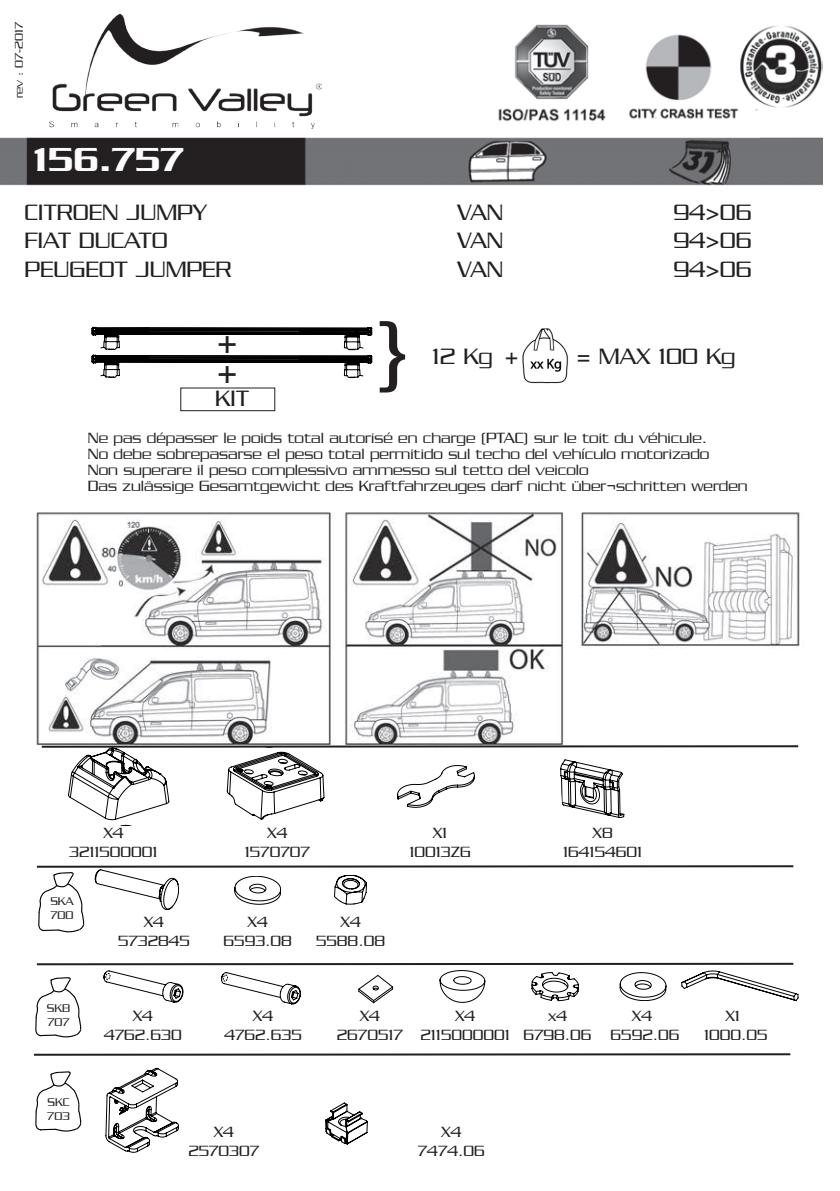
<style>
.page{position:relative;width:840px;height:1191px;background:#fff}
.page>*{position:absolute;margin:0;border:0;box-sizing:border-box;transform-origin:0 0}
.t1{font:300 96px "Serpentine";color:#231f20}
.t2{font:500 36px "Serpentine";color:#fcfcfc}
.t3{font:300 36px "Serpentine";color:#231f20}
.t4{font:300 24px "Serpentine";color:#231f20}
.t5{font:300 16px "Serpentine";color:#231f20}
.t6{font:300 12px "Serpentine";color:#231f20}
</style>
<div class="page">
<img style="left:498px;top:24px;width:324px;height:98px">
<img style="left:50px;top:15px;width:271px;height:113px">
<img style="left:0;top:137px;width:822px;height:48px">
<img style="left:37px;top:512px;width:763px;height:233px">
<hr style="left:42px;top:745px;width:755px;height:2px;background:#231f20">
<svg style="left:68px;top:748px;width:102px;height:77px"></svg>
<svg style="left:226px;top:751px;width:99px;height:69px"></svg>
<svg style="left:397px;top:765px;width:77px;height:42px"></svg>
<svg style="left:560px;top:759px;width:64px;height:59px"></svg>
<hr style="left:37px;top:865px;width:755px;height:2px;background:#231f20">
<svg style="left:95px;top:869px;width:84px;height:40px"></svg>
<svg style="left:234px;top:876px;width:47px;height:28px"></svg>
<svg style="left:334px;top:875px;width:32px;height:29px"></svg>
<svg style="left:38px;top:872px;width:47px;height:61px"></svg>
<svg style="left:35px;top:977px;width:47px;height:61px"></svg>
<hr style="left:37px;top:962px;width:755px;height:3px;background:#231f20">
<svg style="left:92px;top:327px;width:280px;height:51px"></svg>
<div style="left:180px;top:388px;width:95px;height:23px;border:1px solid #231f20"></div>
<img style="left:522px;top:328px;width:47px;height:56px">
<svg style="left:439px;top:970px;width:45px;height:32px"></svg>
<svg style="left:531px;top:972px;width:47px;height:28px"></svg>
<svg style="left:619px;top:972px;width:46px;height:28px"></svg>
<hr style="left:34px;top:1053px;width:755px;height:2px;background:#231f20">
<svg style="left:104px;top:970px;width:79px;height:32px"></svg>
<svg style="left:681px;top:970px;width:116px;height:30px"></svg>
<svg style="left:35px;top:1071px;width:47px;height:61px"></svg>
<svg style="left:106px;top:1068px;width:72px;height:84px"></svg>
<svg style="left:325px;top:1102px;width:42px;height:42px"></svg>
<svg style="left:221px;top:972px;width:79px;height:32px"></svg>
<svg style="left:358px;top:975px;width:35px;height:28px"></svg>
<p class="t6" style="left:12px;top:98px;width:78px;rotate:-90deg">rev : 07-2017</p>
<p class="t2" style="left:33px;top:139px;width:152px">156.757</p>
<p class="t4" style="left:25px;top:198px;width:184px">CITROEN JUMPY</p>
<p class="t4" style="left:457px;top:198px;width:48px">VAN</p>
<p class="t4" style="left:673px;top:198px;width:80px">94&gt;06</p>
<p class="t4" style="left:25px;top:227px;width:145px">FIAT DUCATO</p>
<p class="t4" style="left:457px;top:227px;width:48px">VAN</p>
<p class="t4" style="left:673px;top:227px;width:80px">94&gt;06</p>
<p class="t4" style="left:25px;top:256px;width:208px">PEUGEOT JUMPER</p>
<p class="t4" style="left:457px;top:256px;width:48px">VAN</p>
<p class="t4" style="left:673px;top:256px;width:80px">94&gt;06</p>
<p class="t3" style="left:216px;top:322px;width:23px">+</p>
<p class="t3" style="left:216px;top:351px;width:23px">+</p>
<p class="t4" style="left:215px;top:385px;width:35px">KIT</p>
<p class="t1" style="left:376px;top:298px;width:32px">}</p>
<p class="t4" style="left:432px;top:343px;width:88px">12 Kg +</p>
<p class="t4" style="left:576px;top:343px;width:160px">= MAX 100 Kg</p>
<p class="t5" style="left:88px;top:429px;width:620px">Ne pas dépasser le poids total autorisé en charge (PTAC) sur le toit du véhicule.</p>
<p class="t5" style="left:88px;top:445px;width:622px">No debe sobrepasarse el peso total permitido sul techo del vehículo motorizado</p>
<p class="t5" style="left:88px;top:461px;width:502px">Non superare il peso complessivo ammesso sul tetto del veicolo</p>
<p class="t5" style="left:88px;top:477px;width:661px">Das zulässige Gesamtgewicht des Kraftfahrzeuges darf nicht über¬schritten werden</p>
<p class="t5" style="left:103px;top:823px;width:22px">X4</p>
<p class="t5" style="left:69px;top:843px;width:90px">3211500001</p>
<p class="t6" style="left:50px;top:894px;width:25px">SKA</p>
<p class="t6" style="left:50px;top:909px;width:25px">700</p>
<p class="t6" style="left:47px;top:1001px;width:25px">SKB</p>
<p class="t6" style="left:47px;top:1015px;width:24px">707</p>
<p class="t5" style="left:144px;top:913px;width:22px">X4</p>
<p class="t5" style="left:118px;top:932px;width:73px">5732845</p>
<p class="t5" style="left:133px;top:1006px;width:22px">X4</p>
<p class="t5" style="left:104px;top:1025px;width:79px">4762.630</p>
<p class="t5" style="left:267px;top:823px;width:22px">X4</p>
<p class="t5" style="left:244px;top:843px;width:67px">1570707</p>
<p class="t5" style="left:247px;top:913px;width:22px">X4</p>
<p class="t5" style="left:223px;top:932px;width:70px">6593.08</p>
<p class="t5" style="left:340px;top:913px;width:22px">X4</p>
<p class="t5" style="left:316px;top:932px;width:70px">5588.08</p>
<p class="t5" style="left:432px;top:823px;width:16px">X1</p>
<p class="t5" style="left:409px;top:843px;width:63px">10013ZG</p>
<p class="t5" style="left:592px;top:823px;width:22px">X8</p>
<p class="t5" style="left:563px;top:843px;width:80px">164154601</p>
<p class="t5" style="left:253px;top:1006px;width:22px">X4</p>
<p class="t5" style="left:224px;top:1025px;width:79px">4762.635</p>
<p class="t5" style="left:359px;top:1006px;width:22px">X4</p>
<p class="t5" style="left:336px;top:1025px;width:68px">2670517</p>
<p class="t5" style="left:455px;top:1006px;width:22px">X4</p>
<p class="t5" style="left:420px;top:1025px;width:91px">2115000001</p>
<p class="t5" style="left:547px;top:1006px;width:20px">x4</p>
<p class="t5" style="left:523px;top:1025px;width:70px">6798.06</p>
<p class="t5" style="left:631px;top:1006px;width:22px">X4</p>
<p class="t5" style="left:725px;top:1006px;width:16px">X1</p>
<p class="t5" style="left:610px;top:1025px;width:70px">6592.06</p>
<p class="t5" style="left:703px;top:1025px;width:65px">1000.05</p>
<p class="t6" style="left:48px;top:1095px;width:23px">SKC</p>
<p class="t6" style="left:47px;top:1109px;width:24px">703</p>
<p class="t5" style="left:213px;top:1123px;width:22px">X4</p>
<p class="t5" style="left:188px;top:1142px;width:72px">2570307</p>
<p class="t5" style="left:441px;top:1123px;width:22px">X4</p>
<p class="t5" style="left:417px;top:1142px;width:68px">7474.06</p>
</div>
